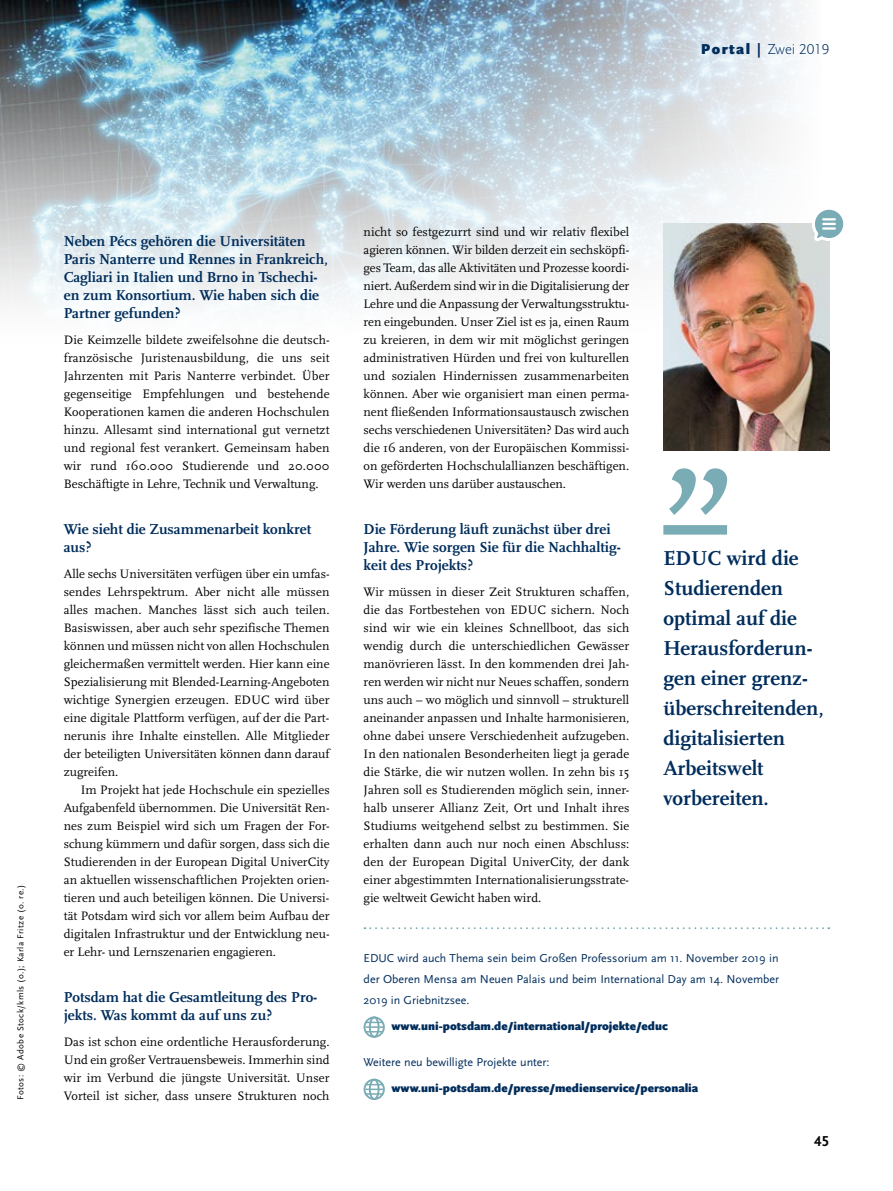
<style>
.page{position:relative;width:893px;height:1191px;background:#fff}
.page>*{position:absolute;margin:0;border:0;box-sizing:border-box;transform-origin:0 0}
.t1{font:700 21px/30px "Scala";color:#002d5c}
.t2{font:700 15px/18px "Scala";color:#002d5c}
.t3{font:300 15px "Scala Sans Pro";color:#002d5c}
.t4{font:700 15px "Scala Sans Pro";color:#000}
.t5{font:12.75px/18px "Scala";color:#000;text-align:justify}
.t6{font:12px/21px "Scala Sans Pro";color:#002d5c;text-align:justify}
.t7{font:900 12px "Scala Sans Pro";color:#002d5c}
.t8{font:9px "Scala Sans Pro";letter-spacing:.04em;color:#000}
.s1{font-weight:900}
.s2{font-weight:700}
</style>
<div class="page">
<img style="left:0;top:0;width:810px;height:304px">
<svg style="left:364px;top:927px;width:465px;height:2px"></svg>
<div style="left:364px;top:1016px;width:21px;height:21px;border:2px solid #79acb4;border-radius:50%"></div>
<div style="left:369px;top:1016px;width:10px;height:21px;border:2px solid #79acb4;border-radius:50%"></div>
<svg style="left:365px;top:1021px;width:19px;height:11px"></svg>
<div style="left:364px;top:1078px;width:21px;height:22px;border:2px solid #79acb4;border-radius:50%"></div>
<div style="left:369px;top:1078px;width:10px;height:22px;border:2px solid #79acb4;border-radius:50%"></div>
<svg style="left:365px;top:1083px;width:19px;height:11px"></svg>
<svg style="left:669px;top:468px;width:58px;height:47px"></svg>
<div style="left:663px;top:525px;width:64px;height:9px;background:#79acb4"></div>
<img style="left:663px;top:224px;width:166px;height:226px">
<svg style="left:810px;top:209px;width:34px;height:34px"></svg>
<p class="t3" style="left:701px;top:40px;width:130px"><span class="s1">Portal</span> <span class="s2">|</span> Zwei 2019</p>
<p class="t8" style="left:15px;top:1100px;width:217px;rotate:-90deg">Fotos: © Adobe Stock/kmls (o.); Karla Fritze (o. re.)</p>
<p class="t2" style="left:64px;top:232px;width:266px">Neben Pécs gehören die Universitäten Paris Nanterre und Rennes in Frankreich, Cagliari in Italien und Brno in Tschechi&shy;en zum Konsortium. Wie haben sich die Partner gefunden?</p>
<p class="t5" style="left:64px;top:331px;width:267px">Die Keimzelle bildete zweifelsohne die deutsch&shy;französische Juristenausbildung, die uns seit Jahrzenten mit Paris Nanterre verbindet. Über gegenseitige Empfehlungen und bestehende Kooperationen kamen die anderen Hochschulen hinzu. Allesamt sind international gut vernetzt und regional fest verankert. Gemeinsam haben wir rund 160.000 Studierende und 20.000<br>Beschäftigte in Lehre, Technik und Verwaltung.</p>
<p class="t2" style="left:64px;top:520px;width:249px">Wie sieht die Zusammenarbeit konkret aus?</p>
<p class="t5" style="left:64px;top:565px;width:267px">Alle sechs Universitäten verfügen über ein umfas&shy;sendes Lehrspektrum. Aber nicht alle müssen alles machen. Manches lässt sich auch teilen.<br>Basiswissen, aber auch sehr spezifische Themen können und müssen nicht von allen Hochschulen gleichermaßen vermittelt werden. Hier kann eine Spezialisierung mit Blended-Learning-Angeboten wichtige Synergien erzeugen. EDUC wird über eine digitale Plattform verfügen, auf der die Part&shy;nerunis ihre Inhalte einstellen. Alle Mitglieder der beteiligten Universitäten können dann darauf zugreifen.</p>
<p class="t5" style="left:64px;top:781px;width:267px;text-indent:17px">Im Projekt hat jede Hochschule ein spezielles Aufgabenfeld übernommen. Die Universität Ren&shy;nes zum Beispiel wird sich um Fragen der For&shy;schung kümmern und dafür sorgen, dass sich die Studierenden in der European Digital UniverCity an aktuellen wissenschaftlichen Projekten orien&shy;tieren und auch beteiligen können. Die Universi&shy;tät Potsdam wird sich vor allem beim Aufbau der digitalen Infrastruktur und der Entwicklung neu&shy;er Lehr- und Lernszenarien engagieren.</p>
<p class="t2" style="left:64px;top:988px;width:255px">Potsdam hat die Gesamtleitung des Pro&shy;jekts. Was kommt da auf uns zu?</p>
<p class="t5" style="left:64px;top:1033px;width:267px">Das ist schon eine ordentliche Herausforderung.<br>Und ein großer Vertrauensbeweis. Immerhin sind wir im Verbund die jüngste Universität. Unser Vorteil ist sicher, dass unsere Strukturen noch</p>
<p class="t5" style="left:364px;top:223px;width:267px">nicht so festgezurrt sind und wir relativ flexibel agieren können. Wir bilden derzeit ein sechsköpfi&shy;ges Team, das alle Aktivitäten und Prozesse koordi&shy;niert. Außerdem sind wir in die Digitalisierung der Lehre und die Anpassung der Verwaltungsstruktu&shy;ren eingebunden. Unser Ziel ist es ja, einen Raum zu kreieren, in dem wir mit möglichst geringen administrativen Hürden und frei von kulturellen und sozialen Hindernissen zusammenarbeiten können. Aber wie organisiert man einen perma&shy;nent fließenden Informationsaustausch zwischen sechs verschiedenen Universitäten? Das wird auch die 16 anderen, von der Europäischen Kommissi&shy;on geförderten Hochschulallianzen beschäftigen.<br>Wir werden uns darüber austauschen.</p>
<p class="t2" style="left:364px;top:520px;width:259px">Die Förderung läuft zunächst über drei<br>Jahre. Wie sorgen Sie für die Nachhaltig&shy;keit des Projekts?</p>
<p class="t5" style="left:364px;top:583px;width:267px">Wir müssen in dieser Zeit Strukturen schaffen, die das Fortbestehen von EDUC sichern. Noch sind wir wie ein kleines Schnellboot, das sich wendig durch die unterschiedlichen Gewässer manövrieren lässt. In den kommenden drei Jah&shy;ren werden wir nicht nur Neues schaffen, sondern uns auch – wo möglich und sinnvoll – strukturell aneinander anpassen und Inhalte harmonisieren, ohne dabei unsere Verschiedenheit aufzugeben.<br>In den nationalen Besonderheiten liegt ja gerade die Stärke, die wir nutzen wollen. In zehn bis 15<br>Jahren soll es Studierenden möglich sein, inner&shy;halb unserer Allianz Zeit, Ort und Inhalt ihres Studiums weitgehend selbst zu bestimmen. Sie erhalten dann auch nur noch einen Abschluss: den der European Digital UniverCity, der dank einer abgestimmten Internationalisierungsstrate&shy;gie weltweit Gewicht haben wird.</p>
<h1 class="t1" style="left:663px;top:543px;width:162px">EDUC wird die<br>Studierenden optimal auf die<br>Herausforderun&shy;gen einer grenz&shy;überschreitenden, digitalisierten<br>Arbeitswelt vorbereiten.</h1>
<p class="t6" style="left:364px;top:947px;width:417px">EDUC wird auch Thema sein beim Großen Professorium am 11. November 2019 in der Oberen Mensa am Neuen Palais und beim International Day am 14. November 2019 in Griebnitzsee.</p>
<p class="t7" style="left:391px;top:1019px;width:278px">www.uni-potsdam.de/international/projekte/educ</p>
<p class="t6" style="left:364px;top:1051px;width:188px">Weitere neu bewilligte Projekte unter:</p>
<p class="t7" style="left:391px;top:1081px;width:308px">www.uni-potsdam.de/presse/medienservice/personalia</p>
<p class="t4" style="left:814px;top:1132px;width:16px">45</p>
</div>
